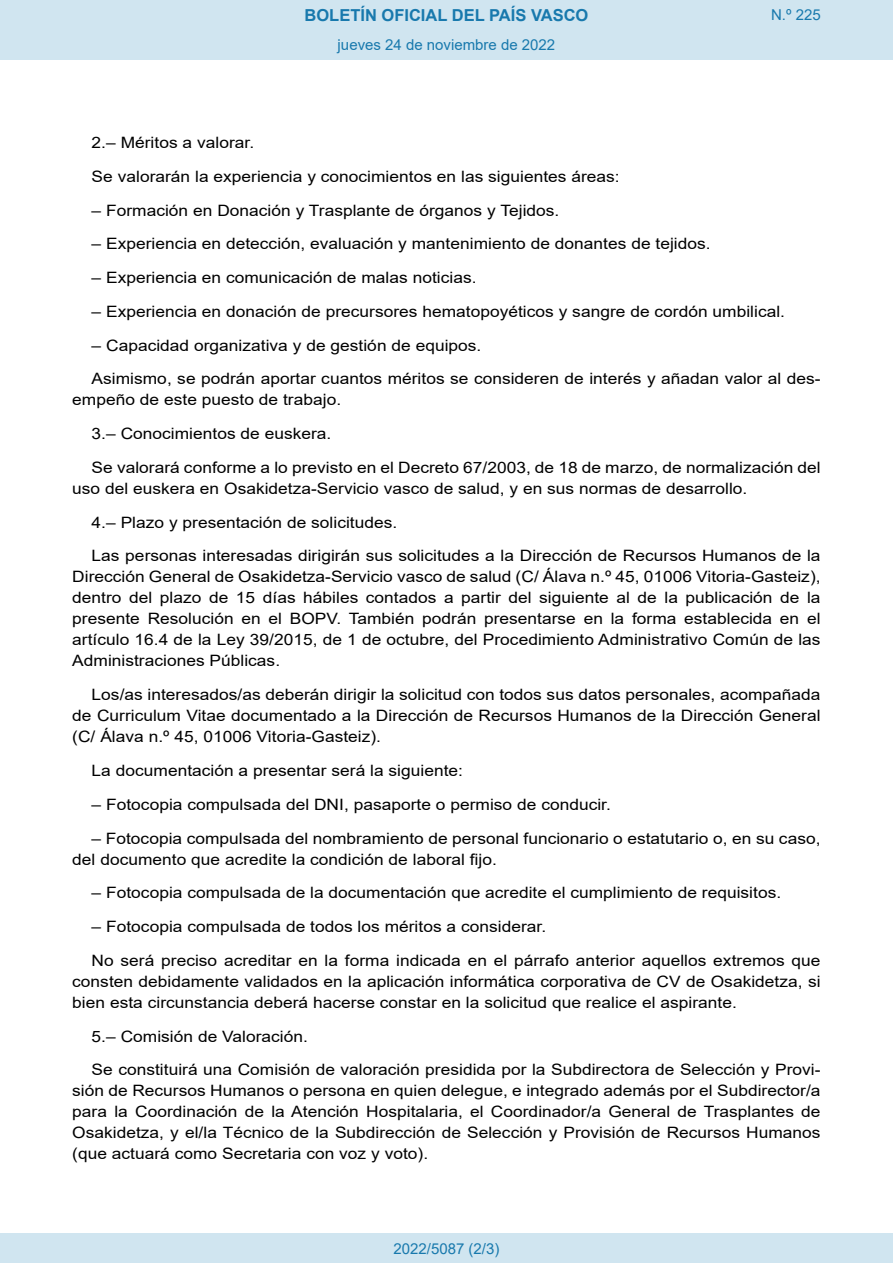
<style>
.page{position:relative;width:893px;height:1263px;background:#fff}
.page>*{position:absolute;margin:0;border:0;box-sizing:border-box;transform-origin:0 0}
.t1{font:700 16.5px "Arial";color:#1879ad}
.BOPVDetalle{font:15.6px/21px "Arial";color:#000;text-align:justify;scale:1.11 1}
.Paginacion_Centro{font:15px "Arial";color:#1879ad}
</style>
<div class="page">
<div style="left:0;top:0;width:893px;height:60px;background:#d0e5f0"></div>
<div style="left:0;top:1233px;width:893px;height:30px;background:#d0e5f0"></div>
<p class="t1" style="left:305px;top:3px;width:285px">BOLETÍN OFICIAL DEL PAÍS VASCO</p>
<p class="Paginacion_Centro" style="left:338px;top:35px;width:219px">jueves 24 de noviembre de 2022</p>
<p class="Paginacion_Centro" style="left:771px;top:5px;width:51px">N.º 225</p>
<p class="BOPVDetalle" style="left:92px;top:132px;width:148px">2.– Méritos a valorar.</p>
<p class="BOPVDetalle" style="left:92px;top:166px;width:477px">Se valorarán la experiencia y conocimientos en las siguientes áreas:</p>
<p class="BOPVDetalle" style="left:92px;top:200px;width:423px">– Formación en Donación y Trasplante de órganos y Tejidos.</p>
<p class="BOPVDetalle" style="left:92px;top:233px;width:559px">– Experiencia en detección, evaluación y mantenimiento de donantes de tejidos.</p>
<p class="BOPVDetalle" style="left:92px;top:267px;width:348px">– Experiencia en comunicación de malas noticias.</p>
<p class="BOPVDetalle" style="left:92px;top:301px;width:626px">– Experiencia en donación de precursores hematopoyéticos y sangre de cordón umbilical.</p>
<p class="BOPVDetalle" style="left:92px;top:335px;width:353px">– Capacidad organizativa y de gestión de equipos.</p>
<p class="BOPVDetalle" style="left:72px;top:368px;width:676px;text-indent:19px">Asimismo, se podrán aportar cuantos méritos se consideren de interés y añadan valor al des&shy;empeño de este puesto de trabajo.</p>
<p class="BOPVDetalle" style="left:92px;top:423px;width:218px">3.– Conocimientos de euskera.</p>
<p class="BOPVDetalle" style="left:72px;top:457px;width:676px;text-indent:19px">Se valorará conforme a lo previsto en el Decreto 67/2003, de 18 de marzo, de normalización del uso del euskera en Osakidetza-Servicio vasco de salud, y en sus normas de desarrollo.</p>
<p class="BOPVDetalle" style="left:92px;top:512px;width:277px">4.– Plazo y presentación de solicitudes.</p>
<p class="BOPVDetalle" style="left:72px;top:545px;width:676px;text-indent:19px">Las personas interesadas dirigirán sus solicitudes a la Dirección de Recursos Humanos de la Dirección General de Osakidetza-Servicio vasco de salud (C/ Álava n.º 45, 01006 Vitoria-Gasteiz), dentro del plazo de 15 días hábiles contados a partir del siguiente al de la publicación de la presente Resolución en el BOPV. También podrán presentarse en la forma establecida en el artículo 16.4 de la Ley 39/2015, de 1 de octubre, del Procedimiento Administrativo Común de las Administraciones Públicas.</p>
<p class="BOPVDetalle" style="left:72px;top:684px;width:676px;text-indent:19px">Los/as interesados/as deberán dirigir la solicitud con todos sus datos personales, acompañada de Curriculum Vitae documentado a la Dirección de Recursos Humanos de la Dirección General (C/ Álava n.º 45, 01006 Vitoria-Gasteiz).</p>
<p class="BOPVDetalle" style="left:92px;top:760px;width:336px">La documentación a presentar será la siguiente:</p>
<p class="BOPVDetalle" style="left:92px;top:794px;width:469px">– Fotocopia compulsada del DNI, pasaporte o permiso de conducir.</p>
<p class="BOPVDetalle" style="left:72px;top:827px;width:676px;text-indent:19px">– Fotocopia compulsada del nombramiento de personal funcionario o estatutario o, en su caso, del documento que acredite la condición de laboral fijo.</p>
<p class="BOPVDetalle" style="left:92px;top:882px;width:623px">– Fotocopia compulsada de la documentación que acredite el cumplimiento de requisitos.</p>
<p class="BOPVDetalle" style="left:92px;top:916px;width:411px">– Fotocopia compulsada de todos los méritos a considerar.</p>
<p class="BOPVDetalle" style="left:72px;top:950px;width:676px;text-indent:19px">No será preciso acreditar en la forma indicada en el párrafo anterior aquellos extremos que consten debidamente validados en la aplicación informática corporativa de CV de Osakidetza, si bien esta circunstancia deberá hacerse constar en la solicitud que realice el aspirante.</p>
<p class="BOPVDetalle" style="left:92px;top:1025px;width:196px">5.– Comisión de Valoración.</p>
<p class="BOPVDetalle" style="left:72px;top:1059px;width:676px;text-indent:19px">Se constituirá una Comisión de valoración presidida por la Subdirectora de Selección y Provi&shy;sión de Recursos Humanos o persona en quien delegue, e integrado además por el Subdirector/a para la Coordinación de la Atención Hospitalaria, el Coordinador/a General de Trasplantes de Osakidetza, y el/la Técnico de la Subdirección de Selección y Provisión de Recursos Humanos (que actuará como Secretaria con voz y voto).</p>
<p class="Paginacion_Centro" style="left:393px;top:1238px;width:107px">2022/5087 (2/3)</p>
</div>
